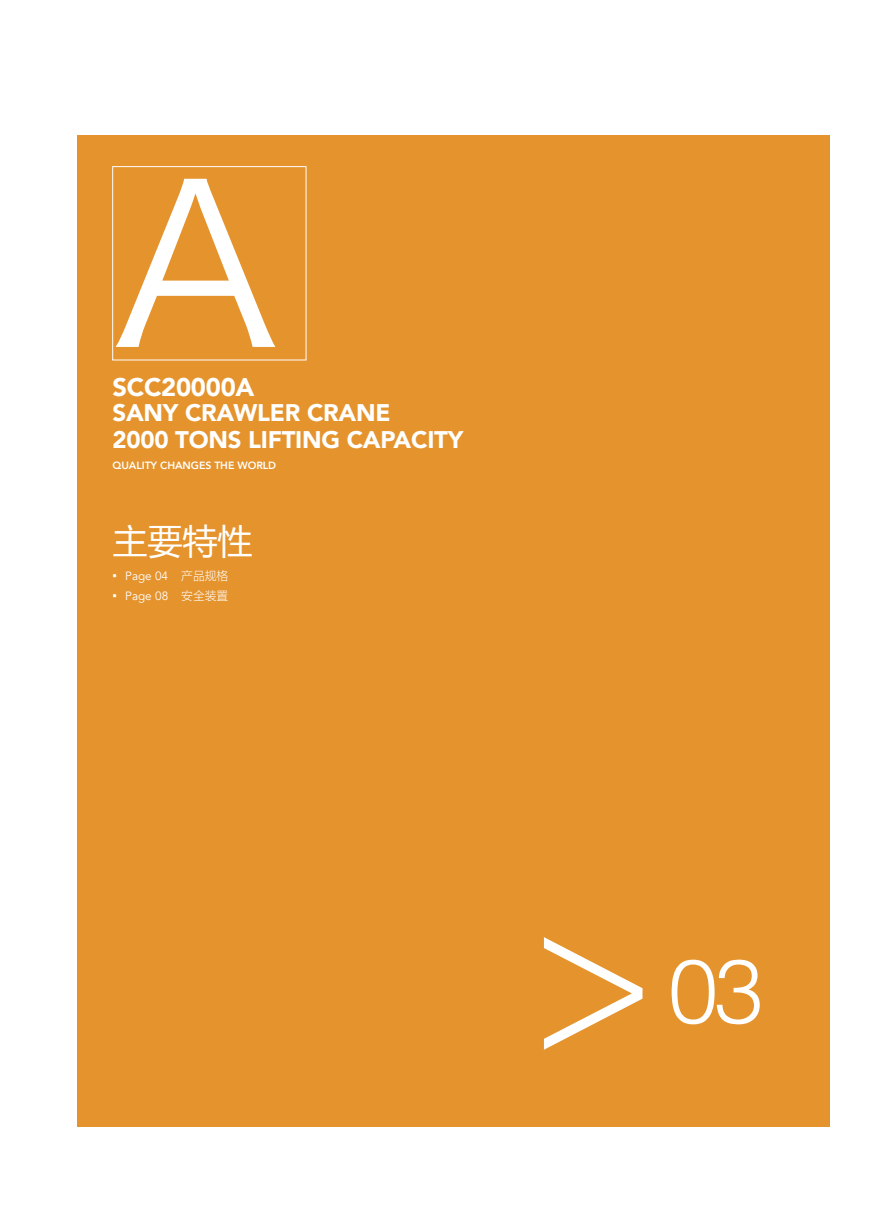
<style>
.page{position:relative;width:893px;height:1212px;background:#fff}
.page>*{position:absolute;margin:0;border:0;box-sizing:border-box;transform-origin:0 0}
.t1{font:221.25px "Hira Kaku Pro W3";color:#fff}
.t2{font:300 218.25px "Avenir";color:#fff;scale:.9 1}
.t3{font:300 90px "Helvetica";color:#fff}
.t4{font:36px "FZLTKHK GBK1 0";color:#fff}
.t5{font:36px "FZLTHK GBK1 0";color:#fff}
.t6{font:900 25.5px "Avenir";letter-spacing:-.01em;color:#fff}
.t7{font:900 24px/27px "Avenir";letter-spacing:-.01em;color:#fff}
.t8{font:12px "Avenir";color:#fff}
.t9{font:800 10.5px "Avenir";letter-spacing:-.005em;color:#fff}
.s1{font-family:"Microsoft Ya Hei"}
.s2{font-family:"FZLTKHK GBK1 0"}
</style>
<div class="page">
<div style="left:77px;top:135px;width:752px;height:992px;background:#e5932c"></div>
<div style="left:112px;top:166px;width:194px;height:194px;border:1px solid #fff"></div>
<h1 class="t1" style="left:112px;top:68px;width:167px">A</h1>
<p class="t6" style="left:112px;top:365px;width:143px">SCC20000A</p>
<p class="t7" style="left:112px;top:399px;width:352px">SANY CRAWLER CRANE<br>2000 TONS LIFTING CAPACITY</p>
<p class="t9" style="left:112px;top:457px;width:165px">QUALITY CHANGES THE WORLD</p>
<h3 class="t4" style="left:262px;top:412px;width:142px">技术参数</h3>
<h3 class="t5" style="left:112px;top:521px;width:142px">主要特性</h3>
<p class="t8" style="left:112px;top:569px;width:117px"><span class="s1">▪</span> Page 04 <span class="s2">产品规格</span></p>
<p class="t8" style="left:113px;top:588px;width:117px"><span class="s1">▪</span> Page 08 <span class="s2">安全装置</span></p>
<h2 class="t2" style="left:528px;top:855px;width:147px">&gt;</h2>
<h3 class="t3" style="left:668px;top:914px;width:97px">03</h3>
</div>
